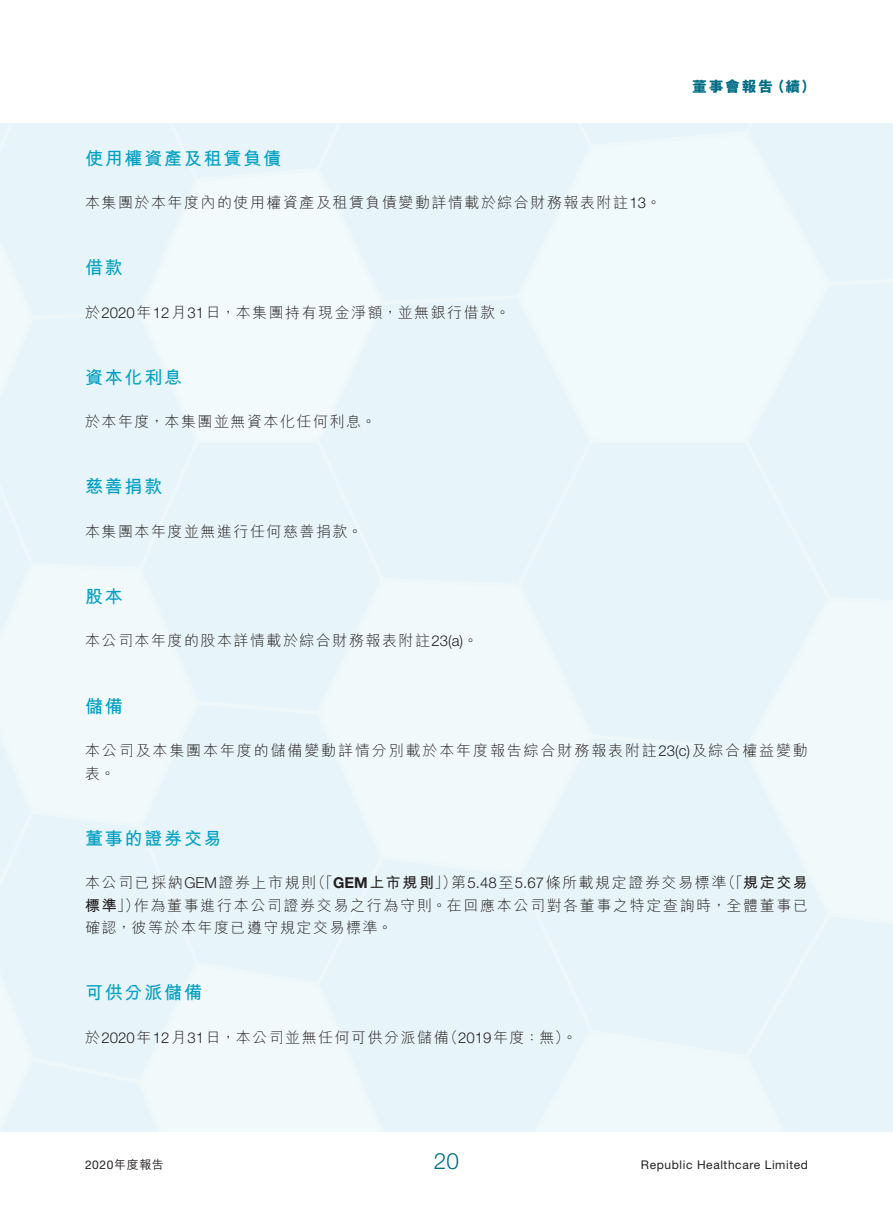
<style>
.page{position:relative;width:893px;height:1212px;background:#fff}
.page>*{position:absolute;margin:0;border:0;box-sizing:border-box;transform-origin:0 0}
.t1{font:300 22.5px "Helvetica Neue LT Std";color:#006c84}
.t2{font:700 18px "M Hei HK";letter-spacing:.1em;color:#009fc3}
.t3{font:300 15px/22.5px "M Hei HK";letter-spacing:.1em;color:#231f20;text-align:justify}
.t4{font:300 15px/22.5px "M Hei HK";letter-spacing:.125em;color:#231f20}
.t5{font:800 15px "M Hei HK";letter-spacing:.1em;color:#006c84}
.t6{font:12px "Helvetica Neue LT Std";letter-spacing:.05em;color:#231f20}
.s1{font-family:"Helvetica Neue LT Std"}
.s2{font-family:"Helvetica Neue LT Std";font-weight:700}
.s3{font-weight:700}
.s4{font-family:"M Hei HK";font-weight:500}
</style>
<div class="page">
<p class="t2" style="left:85px;top:145px;width:198px">使用權資產及租賃負債</p>
<p class="t3" style="left:85px;top:191px;width:578px">本集團於本年度內的使用權資產及租賃負債變動詳情載於綜合財務報表附註<span class="s1">13</span>。</p>
<p class="t2" style="left:85px;top:255px;width:39px">借款</p>
<p class="t3" style="left:85px;top:301px;width:427px">於<span class="s1">2020</span>年<span class="s1">12</span>月<span class="s1">31</span>日，本集團持有現金淨額，並無銀行借款。</p>
<p class="t2" style="left:85px;top:364px;width:99px">資本化利息</p>
<p class="t3" style="left:85px;top:410px;width:293px">於本年度，本集團並無資本化任何利息。</p>
<p class="t2" style="left:85px;top:474px;width:79px">慈善捐款</p>
<p class="t3" style="left:85px;top:520px;width:279px">本集團本年度並無進行任何慈善捐款。</p>
<p class="t2" style="left:85px;top:583px;width:39px">股本</p>
<p class="t3" style="left:85px;top:629px;width:395px">本公司本年度的股本詳情載於綜合財務報表附註<span class="s1">23(a)</span>。</p>
<p class="t5" style="left:692px;top:79px;width:125px">董事會報告 （續）</p>
<p class="t2" style="left:85px;top:693px;width:39px">儲備</p>
<p class="t4" style="left:85px;top:739px;width:724px">本公司及本集團本年度的儲備變動詳情分別載於本年度報告綜合財務報表附註<span class="s1">23(c)</span>及綜合權益變動表。</p>
<p class="t2" style="left:85px;top:825px;width:138px">董事的證券交易</p>
<p class="t3" style="left:85px;top:871px;width:724px">本公司已採納<span class="s1">GEM</span>證券上市規則（「<span class="s2">GEM</span><span class="s3">上市規則</span>」）第<span class="s1">5.48</span>至<span class="s1">5.67</span>條所載規定證券交易標準（「<span class="s3">規定交易標準</span>」）作為董事進行本公司證券交易之行為守則。在回應本公司對各董事之特定查詢時，全體董事已確認，彼等於本年度已遵守規定交易標準。</p>
<p class="t2" style="left:85px;top:979px;width:118px">可供分派儲備</p>
<p class="t3" style="left:85px;top:1025px;width:493px">於<span class="s1">2020</span>年<span class="s1">12</span>月<span class="s1">31</span>日，本公司並無任何可供分派儲備（<span class="s1">2019</span>年度：無）。</p>
<p class="t6" style="left:85px;top:1158px;width:80px">2020<span class="s4">年度報告</span></p>
<h1 class="t1" style="left:434px;top:1148px;width:27px">20</h1>
<p class="t6" style="left:641px;top:1158px;width:168px">Republic Healthcare Limited</p>
</div>
